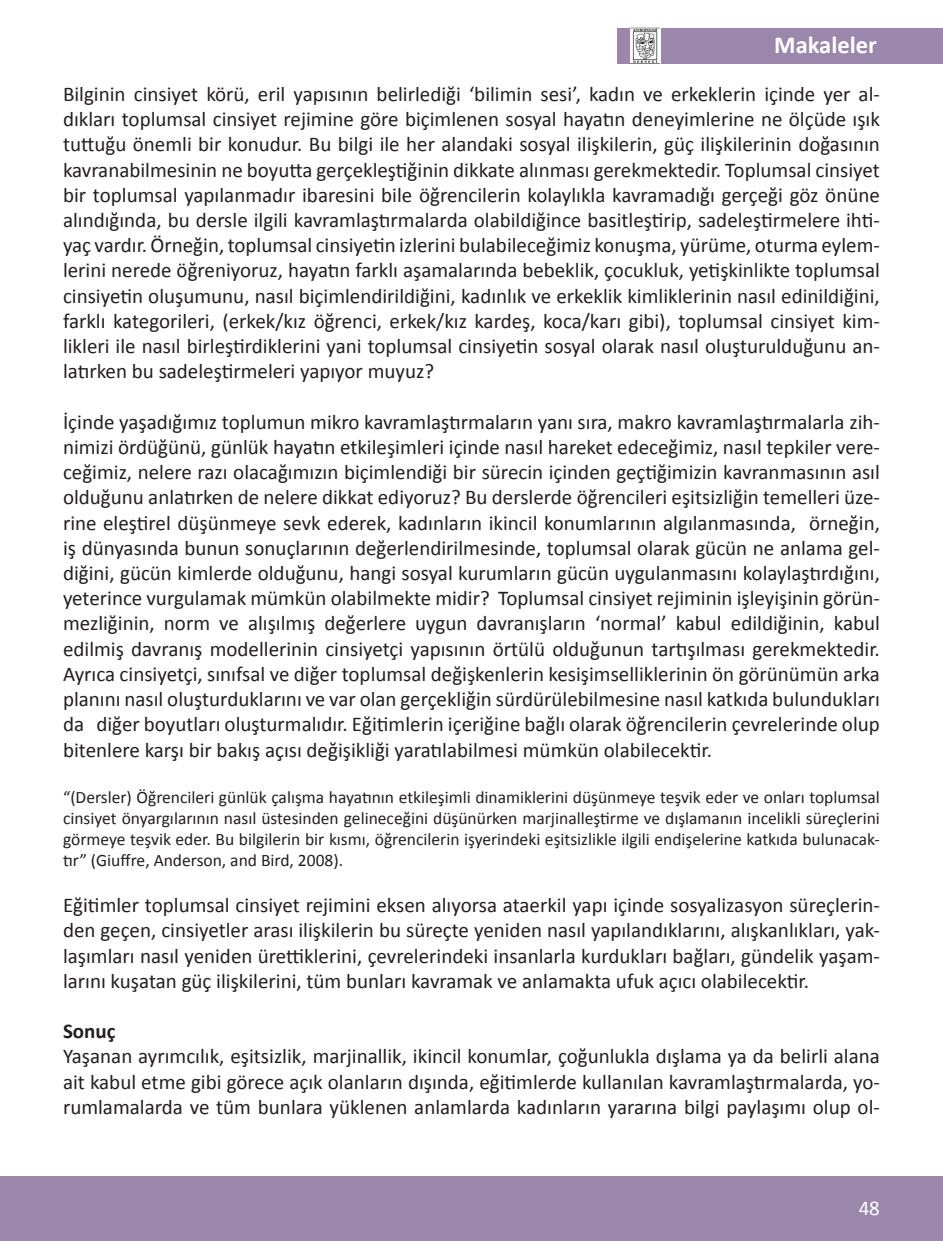
<style>
.page{position:relative;width:943px;height:1241px;background:#fff}
.page>*{position:absolute;margin:0;border:0;box-sizing:border-box;transform-origin:0 0}
.t1{font:700 24.5px "Calibri";color:#fff}
.t2{font:21px/25.2px "Calibri";color:#231f20;text-align:justify}
.t3{font:700 21px "Calibri";color:#231f20}
.t4{font:21px "Calibri";color:#fff}
.t5{font:17.5px/21px "Calibri";color:#231f20;text-align:justify}
</style>
<div class="page">
<div style="left:0;top:1176px;width:943px;height:64px;background:#9b87ab"></div>
<div style="left:616px;top:28px;width:326px;height:35px;background:#9b87ab"></div>
<div style="left:630px;top:28px;width:30px;height:36px;background:#fff"></div>
<img style="left:631px;top:28px;width:28px;height:36px">
<p class="t1" style="left:774px;top:27px;width:104px">Makaleler</p>
<p class="t2" style="left:63px;top:81px;width:818px">Bilginin cinsiyet körü, eril yapısının belirlediği ‘bilimin sesi’, kadın ve erkeklerin içinde yer al&shy;dıkları toplumsal cinsiyet rejimine göre biçimlenen sosyal hayatın deneyimlerine ne ölçüde ışık tuttuğu önemli bir konudur. Bu bilgi ile her alandaki sosyal ilişkilerin, güç ilişkilerinin doğasının kavranabilmesinin ne boyutta gerçekleştiğinin dikkate alınması gerekmektedir. Toplumsal cinsiyet bir toplumsal yapılanmadır ibaresini bile öğrencilerin kolaylıkla kavramadığı gerçeği göz önüne alındığında, bu dersle ilgili kavramlaştırmalarda olabildiğince basitleştirip, sadeleştirmelere ihti&shy;yaç vardır. Örneğin, toplumsal cinsiyetin izlerini bulabileceğimiz konuşma, yürüme, oturma eylem&shy;lerini nerede öğreniyoruz, hayatın farklı aşamalarında bebeklik, çocukluk, yetişkinlikte toplumsal cinsiyetin oluşumunu, nasıl biçimlendirildiğini, kadınlık ve erkeklik kimliklerinin nasıl edinildiğini, farklı kategorileri, (erkek/kız öğrenci, erkek/kız kardeş, koca/karı gibi), toplumsal cinsiyet kim&shy;likleri ile nasıl birleştirdiklerini yani toplumsal cinsiyetin sosyal olarak nasıl oluşturulduğunu an&shy;latırken bu sadeleştirmeleri yapıyor muyuz?</p>
<p class="t2" style="left:63px;top:408px;width:818px">İçinde yaşadığımız toplumun mikro kavramlaştırmaların yanı sıra, makro kavramlaştırmalarla zih&shy;nimizi ördüğünü, günlük hayatın etkileşimleri içinde nasıl hareket edeceğimiz, nasıl tepkiler vere&shy;ceğimiz, nelere razı olacağımızın biçimlendiği bir sürecin içinden geçtiğimizin kavranmasının asıl olduğunu anlatırken de nelere dikkat ediyoruz? Bu derslerde öğrencileri eşitsizliğin temelleri üze&shy;rine eleştirel düşünmeye sevk ederek, kadınların ikincil konumlarının algılanmasında, örneğin, iş dünyasında bunun sonuçlarının değerlendirilmesinde, toplumsal olarak gücün ne anlama gel&shy;diğini, gücün kimlerde olduğunu, hangi sosyal kurumların gücün uygulanmasını kolaylaştırdığını, yeterince vurgulamak mümkün olabilmekte midir? Toplumsal cinsiyet rejiminin işleyişinin görün&shy;mezliğinin, norm ve alışılmış değerlere uygun davranışların ‘normal’ kabul edildiğinin, kabul edilmiş davranış modellerinin cinsiyetçi yapısının örtülü olduğunun tartışılması gerekmektedir.<br>Ayrıca cinsiyetçi, sınıfsal ve diğer toplumsal değişkenlerin kesişimselliklerinin ön görünümün arka planını nasıl oluşturduklarını ve var olan gerçekliğin sürdürülebilmesine nasıl katkıda bulundukları da diğer boyutları oluşturmalıdır. Eğitimlerin içeriğine bağlı olarak öğrencilerin çevrelerinde olup bitenlere karşı bir bakış açısı değişikliği yaratılabilmesi mümkün olabilecektir.</p>
<p class="t5" style="left:63px;top:785px;width:818px">“(Dersler) Öğrencileri günlük çalışma hayatının etkileşimli dinamiklerini düşünmeye teşvik eder ve onları toplumsal cinsiyet önyargılarının nasıl üstesinden gelineceğini düşünürken marjinalleştirme ve dışlamanın incelikli süreçlerini görmeye teşvik eder. Bu bilgilerin bir kısmı, öğrencilerin işyerindeki eşitsizlikle ilgili endişelerine katkıda bulunacak&shy;tır” (Giuffre, Anderson, and Bird, 2008).</p>
<p class="t2" style="left:63px;top:891px;width:818px">Eğitimler toplumsal cinsiyet rejimini eksen alıyorsa ataerkil yapı içinde sosyalizasyon süreçlerin&shy;den geçen, cinsiyetler arası ilişkilerin bu süreçte yeniden nasıl yapılandıklarını, alışkanlıkları, yak&shy;laşımları nasıl yeniden ürettiklerini, çevrelerindeki insanlarla kurdukları bağları, gündelik yaşam&shy;larını kuşatan güç ilişkilerini, tüm bunları kavramak ve anlamakta ufuk açıcı olabilecektir.</p>
<p class="t3" style="left:63px;top:1016px;width:54px">Sonuç</p>
<p class="t2" style="left:63px;top:1043px;width:818px">Yaşanan ayrımcılık, eşitsizlik, marjinallik, ikincil konumlar, çoğunlukla dışlama ya da belirli alana ait kabul etme gibi görece açık olanların dışında, eğitimlerde kullanılan kavramlaştırmalarda, yo&shy;rumlamalarda ve tüm bunlara yüklenen anlamlarda kadınların yararına bilgi paylaşımı olup ol-</p>
<p class="t4" style="left:858px;top:1192px;width:23px">48</p>
</div>
